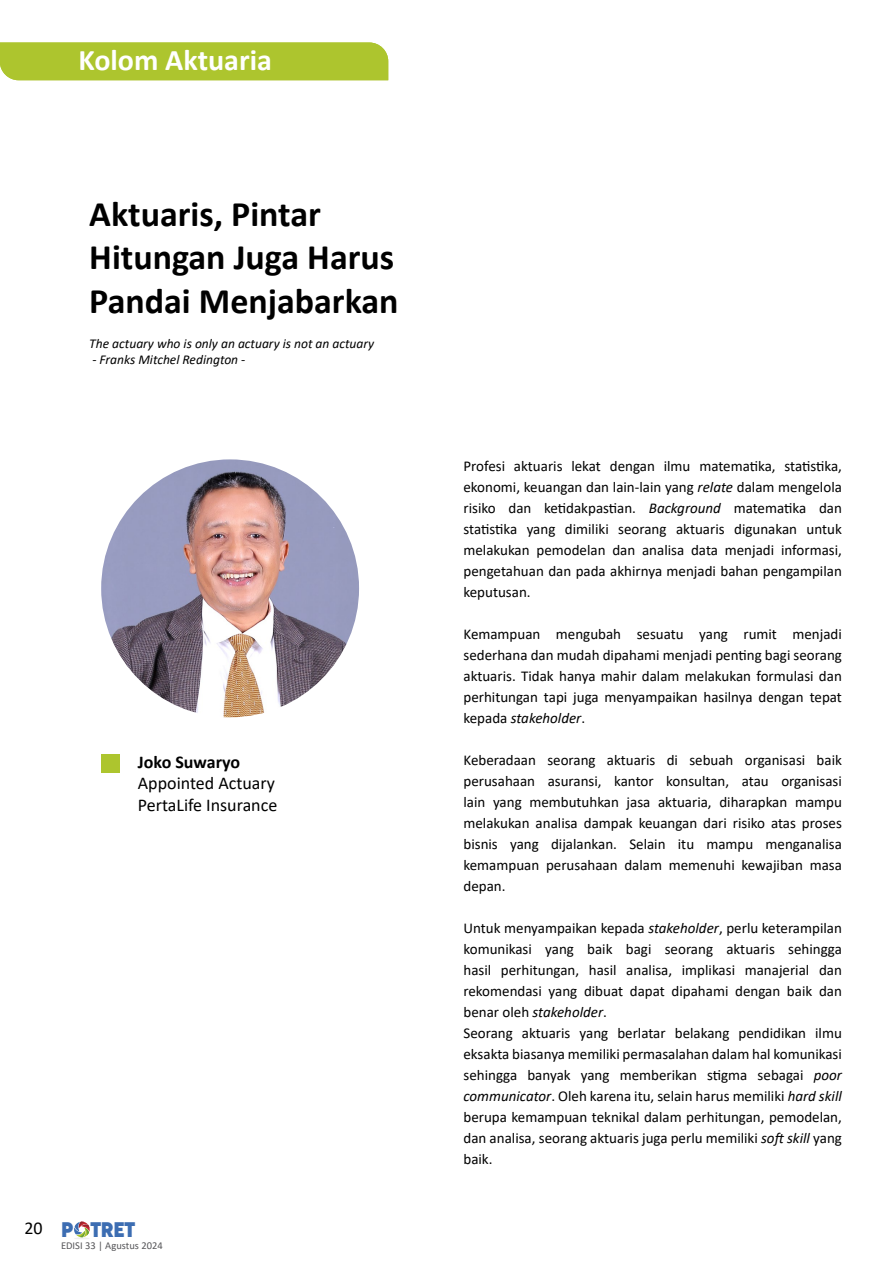
<style>
.page{position:relative;width:893px;height:1263px;background:#fff}
.page>*{position:absolute;margin:0;border:0;box-sizing:border-box;transform-origin:0 0}
.t1{font:700 36px/43.2px "Calibri";color:#000}
.t2{font:700 30px "Calibri";color:#fff}
.t3{font:800 21px "Acre";color:#3c6db2}
.t4{font:18px/21.6px "Calibri";color:#000}
.t5{font:700 18px "Calibri";color:#000}
.t6{font:15px/21px "Calibri";color:#000;text-align:justify}
.t7{font:italic 13.5px "Calibri";color:#000}
.t8{font:10.5px "Calibri";color:#565659}
.s1{font-style:italic}
</style>
<div class="page">
<hr style="left:74px;top:1237px;width:16px;height:3px;background:#8f8f8f;border-radius:50%">
<svg style="left:74px;top:1221px;width:16px;height:16px"></svg>
<div style="left:0;top:43px;width:388px;height:37px;background:#adc52e"></div>
<div style="left:101px;top:754px;width:19px;height:19px;background:#adc52e"></div>
<img style="left:101px;top:459px;width:258px;height:258px;border-radius:129px">
<h2 class="t2" style="left:79px;top:39px;width:185px">P j k Aktuaria</h2>
<h2 class="t2" style="left:79px;top:39px;width:195px">Kolom Aktuaria</h2>
<h1 class="t1" style="left:89px;top:192px;width:311px">Aktuaris, Pintar<br>Hitungan Juga Harus<br>Pandai Menjabarkan</h1>
<p class="t7" style="left:89px;top:334px;width:286px">The actuary who is only an actuary is not an actuary</p>
<p class="t7" style="left:92px;top:350px;width:155px">- Franks Mitchel Redington -</p>
<p class="t5" style="left:138px;top:749px;width:104px">Joko Suwaryo</p>
<p class="t4" style="left:138px;top:772px;width:141px">Appointed Actuary<br>PertaLife Insurance</p>
<p class="t4" style="left:24px;top:1217px;width:20px">20</p>
<h3 class="t3" style="left:61px;top:1215px;width:76px">P TRET</h3>
<p class="t8" style="left:61px;top:1238px;width:103px">EDISI 33 | Agustus 2024</p>
<p class="t6" style="left:463px;top:455px;width:380px">Profesi aktuaris lekat dengan ilmu matematika, statistika, ekonomi, keuangan dan lain-lain yang <span class="s1">relate</span> dalam mengelola risiko dan ketidakpastian. <span class="s1">Background</span> matematika dan statistika yang dimiliki seorang aktuaris digunakan untuk melakukan pemodelan dan analisa data menjadi informasi, pengetahuan dan pada akhirnya menjadi bahan pengampilan keputusan.</p>
<p class="t6" style="left:463px;top:623px;width:380px">Kemampuan mengubah sesuatu yang rumit menjadi sederhana dan mudah dipahami menjadi penting bagi seorang aktuaris. Tidak hanya mahir dalam melakukan formulasi dan perhitungan tapi juga menyampaikan hasilnya dengan tepat kepada <span class="s1">stakeholder</span>.</p>
<p class="t6" style="left:463px;top:749px;width:380px">Keberadaan seorang aktuaris di sebuah organisasi baik perusahaan asuransi, kantor konsultan, atau organisasi lain yang membutuhkan jasa aktuaria, diharapkan mampu melakukan analisa dampak keuangan dari risiko atas proses bisnis yang dijalankan. Selain itu mampu menganalisa kemampuan perusahaan dalam memenuhi kewajiban masa depan.</p>
<p class="t6" style="left:463px;top:917px;width:380px;text-align:left">Untuk menyampaikan kepada <span class="s1">stakeholder</span>, perlu keterampilan komunikasi yang baik bagi seorang aktuaris sehingga hasil perhitungan, hasil analisa, implikasi manajerial dan rekomendasi yang dibuat dapat dipahami dengan baik dan benar oleh <span class="s1">stakeholder</span>.<br>Seorang aktuaris yang berlatar belakang pendidikan ilmu eksakta biasanya memiliki permasalahan dalam hal komunikasi sehingga banyak yang memberikan stigma sebagai <span class="s1">poor communicator</span>. Oleh karena itu, selain harus memiliki <span class="s1">hard skill </span>berupa kemampuan teknikal dalam perhitungan, pemodelan, dan analisa, seorang aktuaris juga perlu memiliki <span class="s1">soft skill</span> yang baik.</p>
</div>
